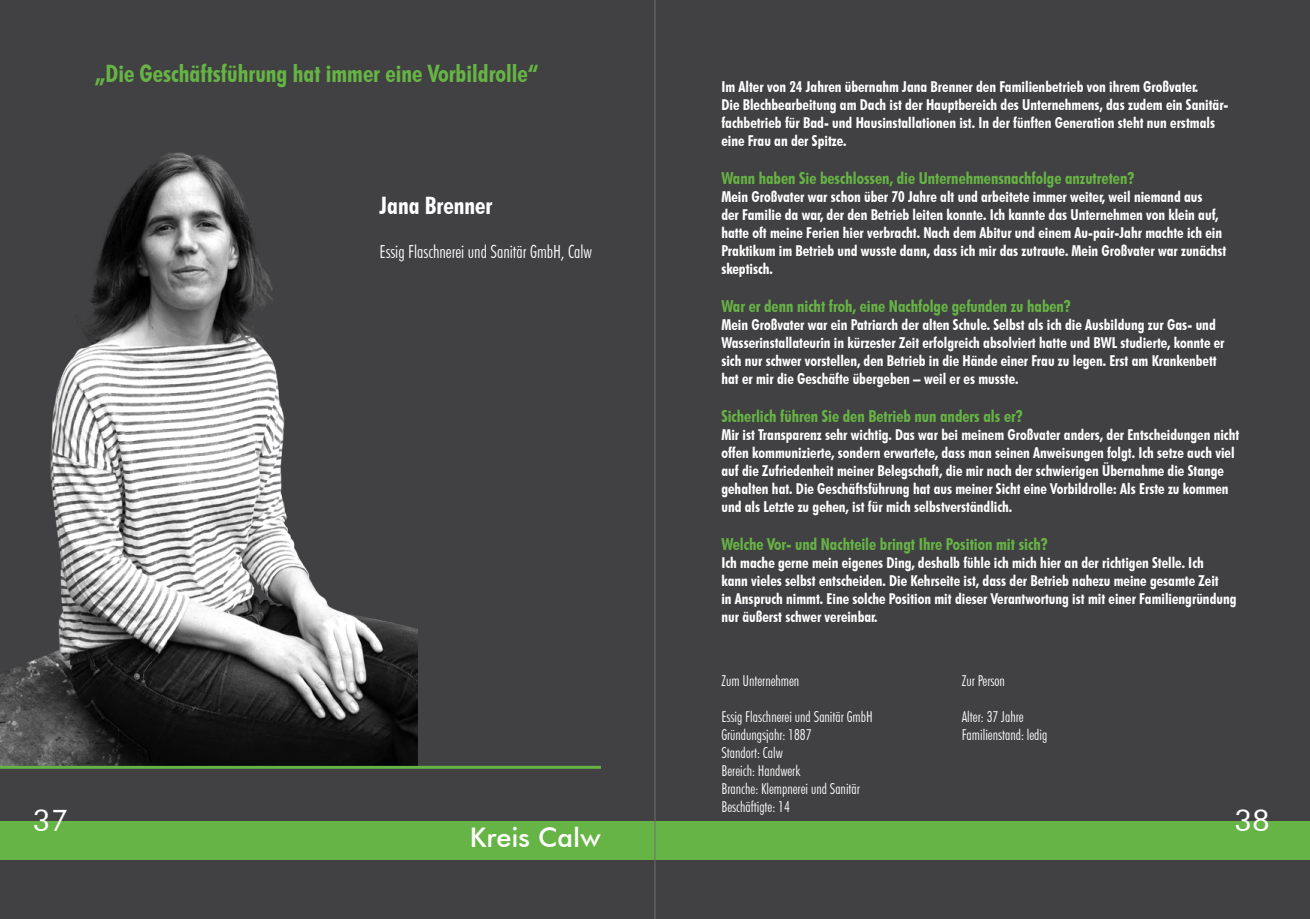
<style>
.page{position:relative;width:1310px;height:919px;background:#fff}
.page>*{position:absolute;margin:0;border:0;box-sizing:border-box;transform-origin:0 0}
.t1{font:30px "Futura BT";color:#fff}
.t2{font:500 27px "Futura BT";color:#fff}
.t3{font:700 condensed 24px "Futura BT";color:#66b445}
.t4{font:700 condensed 24px "Futura BT";color:#fff}
.t5{font:300 condensed 18px "Futura BT";color:#fff}
.t6{font:700 condensed 16.5px "Futura BT";color:#66b445}
.t7{font:700 condensed 15px/18px "Futura BT";color:#fff}
.t8{font:300 condensed 15px/18px "Futura BT";color:#fff}
</style>
<div class="page">
<div style="left:0;top:0;width:1310px;height:918px;background:#414042"></div>
<div style="left:0;top:821px;width:1310px;height:38px;background:#66b445"></div>
<img style="left:0;top:152px;width:417px;height:613px">
<hr style="left:0;top:765px;width:601px;height:3px;background:#66b445">
<hr style="left:655px;top:0;width:1px;height:918px;background:#6d6e71">
<h3 class="t3" style="left:95px;top:59px;width:445px">„Die Geschäftsführung hat immer eine Vorbildrolle“</h3>
<h3 class="t4" style="left:379px;top:191px;width:114px">Jana Brenner</h3>
<p class="t5" style="left:379px;top:240px;width:214px">Essig Flaschnerei und Sanitär GmbH, Calw</p>
<p class="t7" style="left:721px;top:78px;width:508px">Im Alter von 24 Jahren übernahm Jana Brenner den Familienbetrieb von ihrem Großvater.<br>Die Blechbearbeitung am Dach ist der Hauptbereich des Unternehmens, das zudem ein Sanitär&shy;fachbetrieb für Bad- und Hausinstallationen ist. In der fünften Generation steht nun erstmals eine Frau an der Spitze.</p>
<p class="t6" style="left:721px;top:168px;width:414px">Wann haben Sie beschlossen, die Unternehmensnachfolge anzutreten?</p>
<p class="t7" style="left:721px;top:188px;width:506px">Mein Großvater war schon über 70 Jahre alt und arbeitete immer weiter, weil niemand aus<br>der Familie da war, der den Betrieb leiten konnte. Ich kannte das Unternehmen von klein auf, hatte oft meine Ferien hier verbracht. Nach dem Abitur und einem Au-pair-Jahr machte ich ein Praktikum im Betrieb und wusste dann, dass ich mir das zutraute. Mein Großvater war zunächst skeptisch.</p>
<p class="t6" style="left:721px;top:296px;width:351px">War er denn nicht froh, eine Nachfolge gefunden zu haben?</p>
<p class="t7" style="left:721px;top:315px;width:505px">Mein Großvater war ein Patriarch der alten Schule. Selbst als ich die Ausbildung zur Gas- und Wasserinstallateurin in kürzester Zeit erfolgreich absolviert hatte und BWL studierte, konnte er sich nur schwer vorstellen, den Betrieb in die Hände einer Frau zu legen. Erst am Krankenbett hat er mir die Geschäfte übergeben – weil er es musste.</p>
<p class="t6" style="left:721px;top:406px;width:303px">Sicherlich führen Sie den Betrieb nun anders als er?</p>
<p class="t7" style="left:721px;top:425px;width:519px">Mir ist Transparenz sehr wichtig. Das war bei meinem Großvater anders, der Entscheidungen nicht offen kommunizierte, sondern erwartete, dass man seinen Anweisungen folgt. Ich setze auch viel auf die Zufriedenheit meiner Belegschaft, die mir nach der schwierigen Übernahme die Stange gehalten hat. Die Geschäftsführung hat aus meiner Sicht eine Vorbildrolle: Als Erste zu kommen und als Letzte zu gehen, ist für mich selbstverständlich.</p>
<p class="t6" style="left:721px;top:533px;width:328px">Welche Vor- und Nachteile bringt Ihre Position mit sich?</p>
<p class="t7" style="left:721px;top:553px;width:517px">Ich mache gerne mein eigenes Ding, deshalb fühle ich mich hier an der richtigen Stelle. Ich<br>kann vieles selbst entscheiden. Die Kehrseite ist, dass der Betrieb nahezu meine gesamte Zeit<br>in Anspruch nimmt. Eine solche Position mit dieser Verantwortung ist mit einer Familiengründung nur äußerst schwer vereinbar.</p>
<p class="t8" style="left:721px;top:671px;width:79px">Zum Unternehmen</p>
<p class="t8" style="left:721px;top:707px;width:153px">Essig Flaschnerei und Sanitär GmbH<br>Gründungsjahr: 1887<br>Standort: Calw<br>Bereich: Handwerk<br>Branche: Klempnerei und Sanitär<br>Beschäftigte: 14</p>
<p class="t8" style="left:962px;top:671px;width:45px">Zur Person</p>
<p class="t8" style="left:962px;top:707px;width:87px">Alter: 37 Jahre<br>Familienstand: ledig</p>
<h1 class="t1" style="left:33px;top:802px;width:37px">37</h1>
<h1 class="t1" style="left:1234px;top:802px;width:37px">38</h1>
<h2 class="t2" style="left:470px;top:821px;width:132px">Kreis Calw</h2>
</div>
